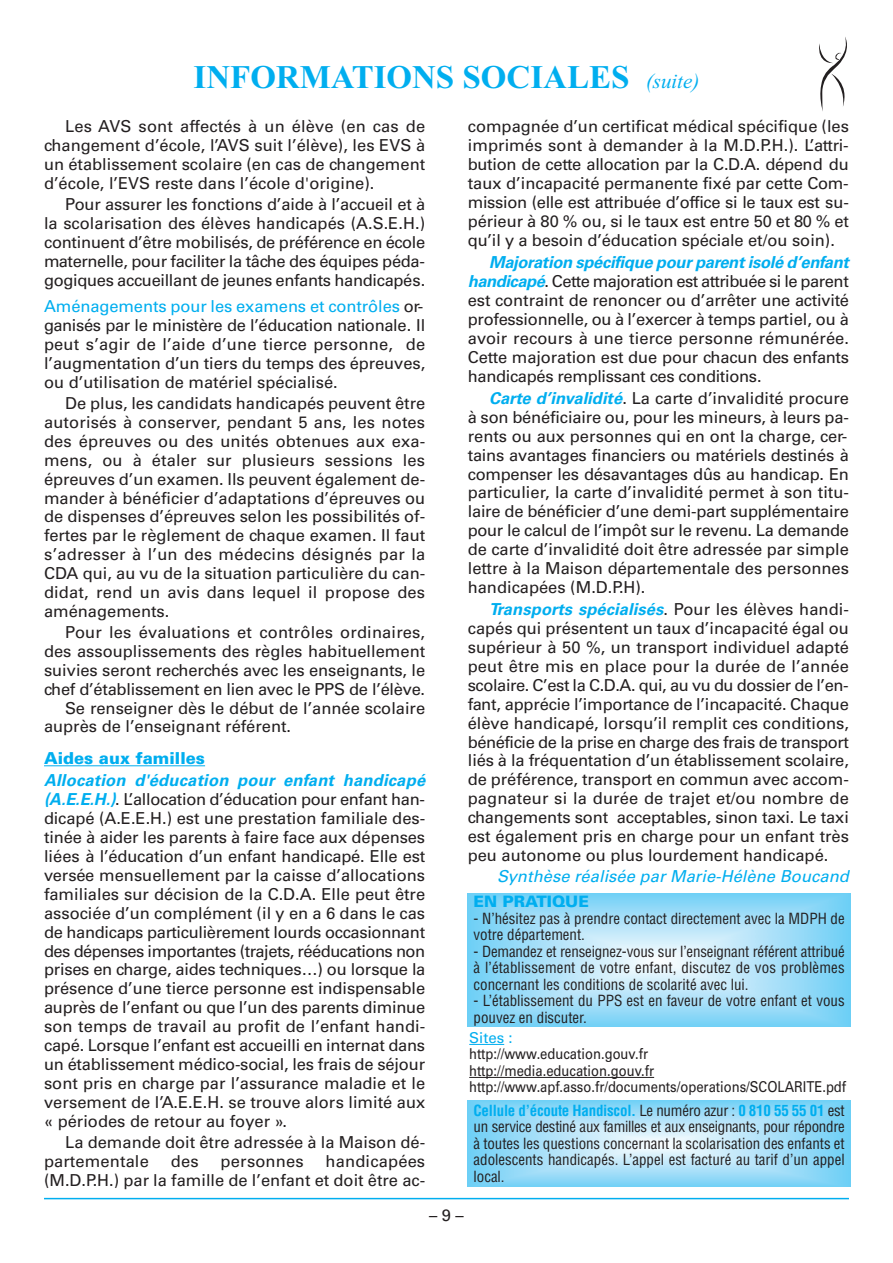
<style>
.page{position:relative;width:893px;height:1263px;background:#fff}
.page>*{position:absolute;margin:0;border:0;box-sizing:border-box;transform-origin:0 0}
.t1{font:700 33px "Times New Roman";color:#00aeef}
.t2{font:16.5px/18.9px "Univers";color:#231f20;text-align:justify}
.t3{font:italic 16.5px "Univers";letter-spacing:.005em;color:#00aeef}
.t4{font:900 16.5px "Univers";color:#00aeef}
.t5{font:900 15.75px "Univers";color:#00aeef}
.t6{font:condensed 15px/16.5px "Helvetica";color:#231f20}
.t7{font:15px/16.5px "Univers";color:#231f20;scale:.87 1}
.t8{font:15px "Univers";color:#00aeef}
.s1{font-weight:400;font-style:italic;font-size:21px}
.s2{color:#00aeef}
.s3{font-weight:700;font-style:italic;color:#00aeef}
.s4{font-weight:700;color:#00aeef}
</style>
<div class="page">
<hr style="left:44px;top:1198px;width:805px;height:1px;background:#00aeef">
<svg style="left:819px;top:37px;width:28px;height:74px"></svg>
<hr style="left:44px;top:765px;width:161px;height:1px;background:#00aeef">
<svg style="left:468px;top:893px;width:382px;height:134px;background:#a0ddf8"></svg>
<svg style="left:468px;top:1100px;width:382px;height:86px;background:#a0def8"></svg>
<hr style="left:469px;top:1044px;width:35px;height:1px;background:#00aeef">
<hr style="left:469px;top:1077px;width:185px;height:1px;background:#231f20">
<h1 class="t1" style="left:194px;top:66px;width:507px">INFORMATIONS SOCIALES <span class="s1">(suite)</span></h1>
<p class="t2" style="left:44px;top:119px;width:383px;text-indent:21px">Les AVS sont affectés à un élève (en cas de changement d’école, l’AVS suit l’élève), les EVS à un établissement scolaire (en cas de changement d’école, l’EVS reste dans l’école d'origine).</p>
<p class="t2" style="left:44px;top:196px;width:383px;text-indent:21px">Pour assurer les fonctions d’aide à l’accueil et à la scolarisation des élèves handicapés (A.S.E.H.) continuent d’être mobilisés, de préférence en école maternelle, pour faciliter la tâche des équipes péda&shy;gogiques accueillant de jeunes enfants handicapés.</p>
<p class="t2" style="left:44px;top:299px;width:383px"><span class="s2">Aménagements pour les examens et contrôles</span> or&shy;ganisés par le ministère de l’éducation nationale. Il peut s’agir de l’aide d’une tierce personne, de l’augmentation d’un tiers du temps des épreuves, ou d’utilisation de matériel spécialisé.</p>
<p class="t2" style="left:44px;top:395px;width:383px;text-indent:21px">De plus, les candidats handicapés peuvent être autorisés à conserver, pendant 5 ans, les notes des épreuves ou des unités obtenues aux exa&shy;mens, ou à étaler sur plusieurs sessions les épreuves d’un examen. Ils peuvent également de&shy;mander à bénéficier d’adaptations d’épreuves ou de dispenses d’épreuves selon les possibilités of&shy;fertes par le règlement de chaque examen. Il faut s’adresser à l’un des médecins désignés par la CDA qui, au vu de la situation particulière du can&shy;didat, rend un avis dans lequel il propose des aménagements.</p>
<p class="t2" style="left:65px;top:624px;width:361px">Pour les évaluations et contrôles ordinaires,</p>
<p class="t2" style="left:44px;top:643px;width:383px">des assouplissements des règles habituellement</p>
<p class="t2" style="left:44px;top:662px;width:383px">suivies seront recherchés avec les enseignants, le</p>
<p class="t2" style="left:44px;top:681px;width:383px">chef d’établissement en lien avec le PPS de l’élève.</p>
<p class="t2" style="left:65px;top:700px;width:361px">Se renseigner dès le début de l’année scolaire</p>
<p class="t2" style="left:44px;top:719px;width:249px">auprès de l’enseignant référent.</p>
<p class="t4" style="left:44px;top:752px;width:163px">Aides aux familles</p>
<p class="t2" style="left:44px;top:773px;width:383px"><span class="s3">Allocation d'éducation pour enfant handicapé (A.E.E.H.)</span>. L’allocation d’éducation pour enfant han&shy;dicapé (A.E.E.H.) est une prestation familiale des&shy;tinée à aider les parents à faire face aux dépenses liées à l’éducation d’un enfant handicapé. Elle est versée mensuellement par la caisse d’allocations familiales sur décision de la C.D.A. Elle peut être associée d’un complément (il y en a 6 dans le cas de handicaps particulièrement lourds occasionnant des dépenses importantes (trajets, rééducations non prises en charge, aides techniques…) ou lorsque la présence d’une tierce personne est indispensable auprès de l’enfant ou que l’un des parents diminue son temps de travail au profit de l’enfant handi&shy;capé. Lorsque l’enfant est accueilli en internat dans un établissement médico-social, les frais de séjour sont pris en charge par l’assurance maladie et le versement de l’A.E.E.H. se trouve alors limité aux « périodes de retour au foyer ».</p>
<p class="t2" style="left:44px;top:1134px;width:383px;text-indent:21px">La demande doit être adressée à la Maison dé&shy;partementale</p>
<p class="t2" style="left:468px;top:119px;width:383px">compagnée d’un certificat médical spécifique (les imprimés sont à demander à la M.D.P.H.). L’attri&shy;bution de cette allocation par la C.D.A. dépend du taux d’incapacité permanente fixé par cette Com&shy;mission (elle est attribuée d’office si le taux est su&shy;périeur à 80 % ou, si le taux est entre 50 et 80 % et qu’il y a besoin d’éducation spéciale et/ou soin).</p>
<p class="t2" style="left:468px;top:254px;width:383px;text-indent:21px"><span class="s3">Majoration spécifique pour parent isolé d’enfant handicapé</span>. Cette majoration est attribuée si le parent est contraint de renoncer ou d’arrêter une activité professionnelle, ou à l’exercer à temps partiel, ou à avoir recours à une tierce personne rémunérée.<br>Cette majoration est due pour chacun des enfants handicapés remplissant ces conditions.</p>
<p class="t2" style="left:468px;top:390px;width:383px;text-indent:21px"><span class="s3">Carte d’invalidité</span>. La carte d’invalidité procure à son bénéficiaire ou, pour les mineurs, à leurs pa&shy;rents ou aux personnes qui en ont la charge, cer&shy;tains avantages financiers ou matériels destinés à compenser les désavantages dûs au handicap. En particulier, la carte d’invalidité permet à son titu&shy;laire de bénéficier d’une demi-part supplémentaire pour le calcul de l’impôt sur le revenu. La demande de carte d’invalidité doit être adressée par simple lettre à la Maison départementale des personnes handicapées (M.D.P.H).</p>
<p class="t2" style="left:468px;top:601px;width:383px;text-indent:21px"><span class="s3">Transports spécialisés</span>. Pour les élèves handi&shy;capés qui présentent un taux d’incapacité égal ou supérieur à 50 %, un transport individuel adapté peut être mis en place pour la durée de l’année scolaire. C’est la C.D.A. qui, au vu du dossier de l’en&shy;fant, apprécie l’importance de l’incapacité. Chaque élève handicapé, lorsqu’il remplit ces conditions, bénéficie de la prise en charge des frais de transport liés à la fréquentation d’un établissement scolaire, de préférence, transport en commun avec accom&shy;pagnateur si la durée de trajet et/ou nombre de changements sont acceptables, sinon taxi. Le taxi est également pris en charge pour un enfant très peu autonome ou plus lourdement handicapé.</p>
<p class="t3" style="left:497px;top:870px;width:353px">Synthèse réalisée par Marie-Hélène Boucand</p>
<p class="t5" style="left:473px;top:896px;width:117px">EN PRATIQUE</p>
<p class="t6" style="left:473px;top:910px;width:373px">- N’hésitez pas à prendre contact directement avec la MDPH de votre département.</p>
<p class="t6" style="left:473px;top:943px;width:373px;text-align:justify">- Demandez et renseignez-vous sur l’enseignant référent attribué à l’établissement de votre enfant, discutez de vos problèmes concernant les conditions de scolarité avec lui.</p>
<p class="t6" style="left:473px;top:993px;width:373px">- L’établissement du PPS est en faveur de votre enfant et vous pouvez en discuter.</p>
<p class="t8" style="left:469px;top:1032px;width:45px">Sites :</p>
<p class="t7" style="left:469px;top:1047px;width:435px">http://www.education.gouv.fr<br>http://media.education.gouv.fr http://www.apf.asso.fr/documents/operations/SCOLARITE.pdf</p>
<p class="t6" style="left:473px;top:1102px;width:373px;text-align:justify"><span class="s4">Cellule d’écoute Handiscol.</span> Le numéro azur : <span class="s4">0 810 55 55 01</span> est un service destiné aux familles et aux enseignants, pour répondre à toutes les questions concernant la scolarisation des enfants et adolescents handicapés. L’appel est facturé au tarif d’un appel local.</p>
<p class="t2" style="left:44px;top:1153px;width:383px;text-align:right">handicapées<br>(M.D.P.H.) par la famille de l’enfant et doit être ac-</p>
<p class="t2" style="left:171px;top:1153px;width:29px">des</p>
<p class="t2" style="left:221px;top:1153px;width:85px">personnes</p>
<p class="t2" style="left:429px;top:1207px;width:36px">–9–</p>
</div>
